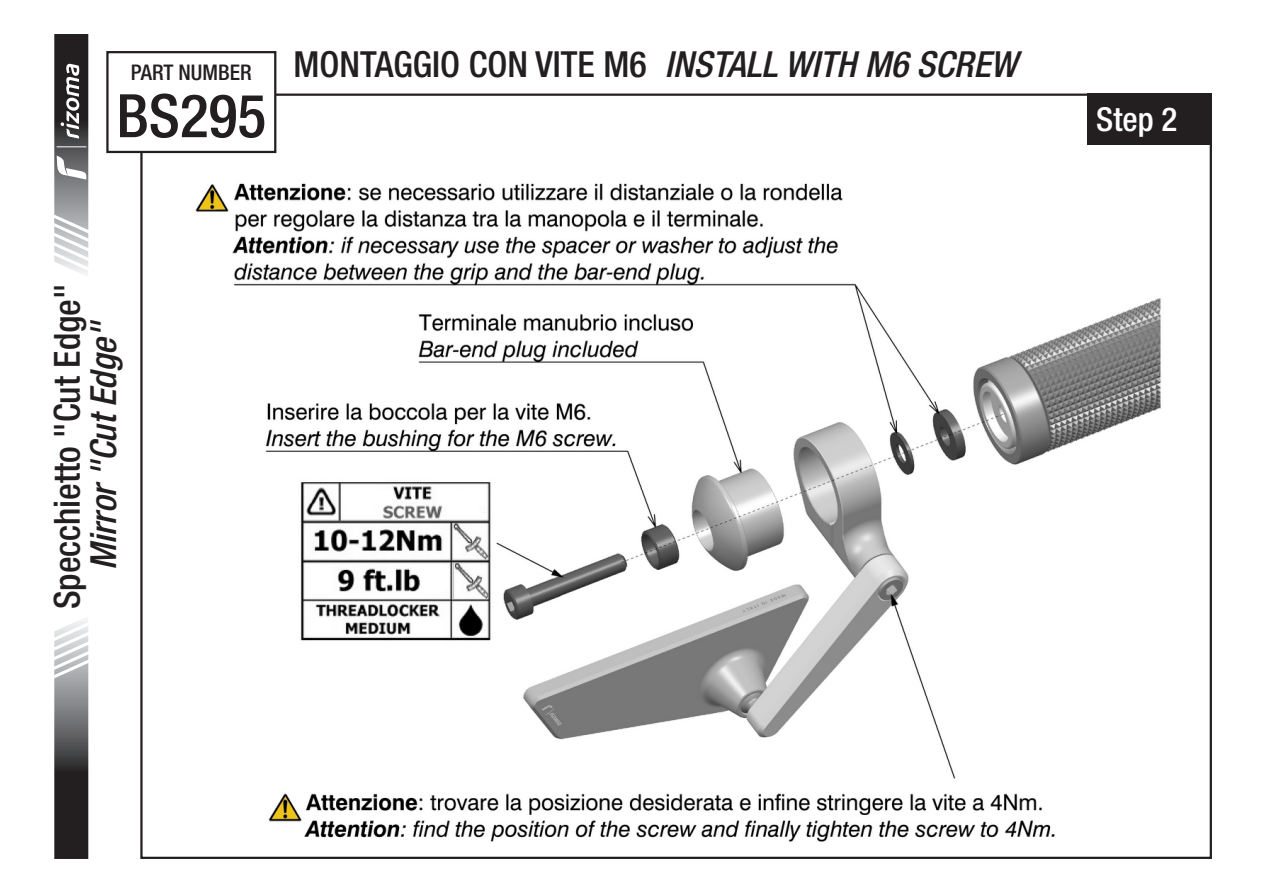
<style>
.page{position:relative;width:1263px;height:893px;background:#fff}
.page>*{position:absolute;margin:0;border:0;box-sizing:border-box;transform-origin:0 0}
.t1{font:500 condensed 60px "Helvetica Neue LT Std";color:#231f20}
.t2{font:500 condensed 36px "Helvetica Neue LT Std";color:#231f20}
.t3{font:italic 500 condensed 36px "Helvetica Neue LT Std";color:#231f20}
.t4{font:500 condensed 33px "Helvetica Neue LT Std";color:#fff}
.t5{font:500 condensed 21.6px "Helvetica Neue LT Std";color:#231f20}
.s1{font-style:italic}
</style>
<div class="page">
<img style="left:150px;top:104px;width:1011px;height:738px">
<div style="left:1088px;top:94px;width:124px;height:51px;background:#231f20"></div>
<svg style="left:54px;top:620px;width:35px;height:239px;background:#706f70"></svg>
<svg style="left:54px;top:34px;width:35px;height:240px"></svg>
<div style="left:107px;top:52px;width:168px;height:100px;background:#fff"></div>
<div style="left:106px;top:51px;width:170px;height:102px;border:2px solid #231f20"></div>
<p class="t5" style="left:131px;top:59px;width:122px">PART NUMBER</p>
<h1 class="t1" style="left:116px;top:80px;width:151px">BS295</h1>
<p class="t2" style="left:293px;top:42px;width:725px">MONTAGGIO CON VITE M6 <span class="s1">INSTALL WITH M6 SCREW</span></p>
<p class="t2" style="left:46px;top:609px;width:327px;rotate:-90deg">Specchietto "Cut Edge"</p>
<p class="t3" style="left:82px;top:570px;width:251px;rotate:-90deg">Mirror "Cut Edge"</p>
<p class="t4" style="left:1096px;top:99px;width:83px">Step 2</p>
</div>
